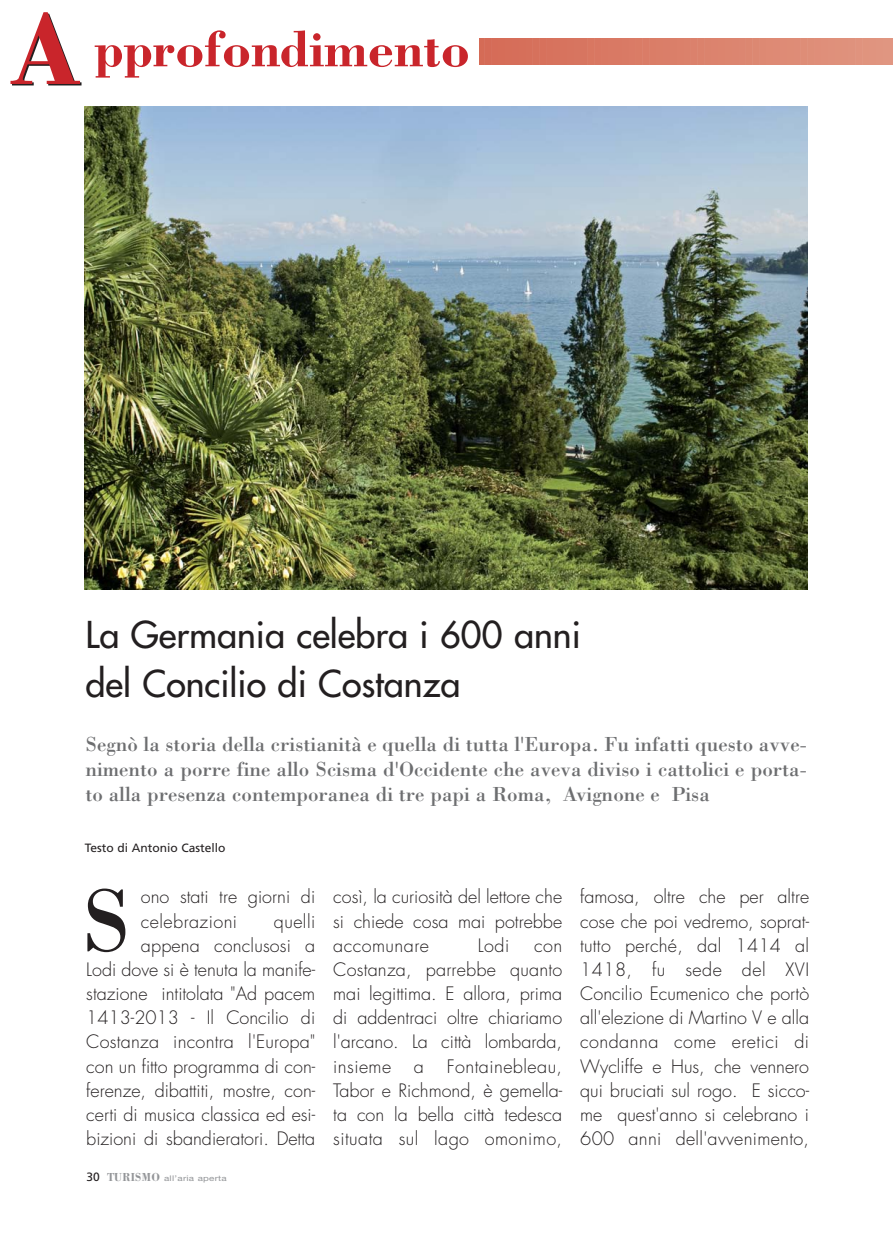
<style>
.page{position:relative;width:893px;height:1234px;background:#fff}
.page>*{position:absolute;margin:0;border:0;box-sizing:border-box;transform-origin:0 0}
.t1{font:91.05px "Bodoni";color:#231f20}
.t2{font:700 52.5px "Bodoni";color:#c9252b}
.t3{font:36px/49.1px "Futura";color:#231f20}
.t4{font:21px/25.2px "Bodoni";color:#6d6e70;text-align:justify}
.t5{font:300 18px/24.2px "Futura";color:#231f20;text-align:justify}
.t6{font:12px "Frutiger";color:#231f20}
.t7{font:7.8px "Helvetica Neue";letter-spacing:.03em;color:#939598;scale:1.25 1}
.s1{font-size:105px}
.s2{font-family:"Frutiger";font-size:12px;color:#231f20}
.s3{font-family:"Bodoni";font-weight:700;font-size:12px}
</style>
<div class="page">
<hr style="left:480px;top:38px;width:2px;height:26px;background:#d56b56">
<svg style="left:487px;top:38px;width:1px;height:26px"></svg>
<svg style="left:494px;top:38px;width:1px;height:26px"></svg>
<svg style="left:501px;top:38px;width:1px;height:26px"></svg>
<svg style="left:508px;top:38px;width:1px;height:26px"></svg>
<svg style="left:515px;top:38px;width:1px;height:26px"></svg>
<svg style="left:522px;top:38px;width:1px;height:26px"></svg>
<svg style="left:529px;top:38px;width:1px;height:26px"></svg>
<hr style="left:535px;top:38px;width:2px;height:26px;background:#d6715c">
<svg style="left:542px;top:38px;width:1px;height:26px"></svg>
<svg style="left:549px;top:38px;width:1px;height:26px"></svg>
<svg style="left:556px;top:38px;width:1px;height:26px"></svg>
<svg style="left:563px;top:38px;width:1px;height:26px"></svg>
<svg style="left:570px;top:38px;width:1px;height:26px"></svg>
<svg style="left:577px;top:38px;width:1px;height:26px"></svg>
<svg style="left:584px;top:38px;width:1px;height:26px"></svg>
<hr style="left:590px;top:38px;width:2px;height:26px;background:#d97761">
<svg style="left:597px;top:38px;width:1px;height:26px"></svg>
<svg style="left:604px;top:38px;width:1px;height:26px"></svg>
<svg style="left:611px;top:38px;width:1px;height:26px"></svg>
<svg style="left:618px;top:38px;width:1px;height:26px"></svg>
<svg style="left:625px;top:38px;width:1px;height:26px"></svg>
<svg style="left:632px;top:38px;width:1px;height:26px"></svg>
<hr style="left:638px;top:38px;width:2px;height:26px;background:#da7c66">
<svg style="left:645px;top:38px;width:1px;height:26px"></svg>
<svg style="left:652px;top:38px;width:1px;height:26px"></svg>
<svg style="left:659px;top:38px;width:1px;height:26px"></svg>
<svg style="left:666px;top:38px;width:1px;height:26px"></svg>
<svg style="left:673px;top:38px;width:1px;height:26px"></svg>
<svg style="left:680px;top:38px;width:1px;height:26px"></svg>
<svg style="left:687px;top:38px;width:1px;height:26px"></svg>
<hr style="left:693px;top:38px;width:2px;height:26px;background:#db816c">
<svg style="left:700px;top:38px;width:1px;height:26px"></svg>
<svg style="left:707px;top:38px;width:1px;height:26px"></svg>
<svg style="left:714px;top:38px;width:1px;height:26px"></svg>
<svg style="left:721px;top:38px;width:1px;height:26px"></svg>
<svg style="left:728px;top:38px;width:1px;height:26px"></svg>
<svg style="left:735px;top:38px;width:1px;height:26px"></svg>
<svg style="left:742px;top:38px;width:1px;height:26px"></svg>
<hr style="left:748px;top:38px;width:2px;height:26px;background:#dc8771">
<svg style="left:755px;top:38px;width:1px;height:26px"></svg>
<svg style="left:762px;top:38px;width:1px;height:26px"></svg>
<svg style="left:769px;top:38px;width:1px;height:26px"></svg>
<svg style="left:776px;top:38px;width:1px;height:26px"></svg>
<svg style="left:783px;top:38px;width:1px;height:26px"></svg>
<svg style="left:790px;top:38px;width:1px;height:26px"></svg>
<svg style="left:797px;top:38px;width:1px;height:26px"></svg>
<hr style="left:803px;top:38px;width:2px;height:26px;background:#de8d77">
<svg style="left:810px;top:38px;width:1px;height:26px"></svg>
<svg style="left:817px;top:38px;width:1px;height:26px"></svg>
<svg style="left:824px;top:38px;width:1px;height:26px"></svg>
<svg style="left:831px;top:38px;width:1px;height:26px"></svg>
<svg style="left:838px;top:38px;width:1px;height:26px"></svg>
<svg style="left:845px;top:38px;width:1px;height:26px"></svg>
<hr style="left:851px;top:38px;width:2px;height:26px;background:#df927d">
<svg style="left:858px;top:38px;width:1px;height:26px"></svg>
<svg style="left:865px;top:38px;width:1px;height:26px"></svg>
<svg style="left:872px;top:38px;width:1px;height:26px"></svg>
<svg style="left:879px;top:38px;width:1px;height:26px"></svg>
<svg style="left:886px;top:38px;width:7px;height:26px"></svg>
<img style="left:85px;top:107px;width:722px;height:482px">
<h2 class="t2" style="left:10px;top:28px;width:461px"><span class="s1">A</span> pprofondimento</h2>
<h3 class="t3" style="left:86px;top:611px;width:497px">La Germania celebra i 600 anni del Concilio di Costanza</h3>
<p class="t4" style="left:85px;top:732px;width:723px">Segnò la storia della cristianità e quella di tutta l'Europa. Fu infatti questo avve&shy;nimento a porre fine allo Scisma d'Occidente che aveva diviso i cattolici e porta&shy;to alla presenza contemporanea di tre papi a Roma, Avignone e Pisa</p>
<p class="t6" style="left:85px;top:842px;width:142px">Testo di Antonio Castello</p>
<h1 class="t1" style="left:81px;top:883px;width:52px">S</h1>
<p class="t5" style="left:141px;top:886px;width:176px">ono stati tre giorni di celebrazioni</p>
<p class="t5" style="left:86px;top:910px;width:230px;text-align:right">quelli<br>appena conclusosi a<br>Lodi dove si è tenuta la manife&shy;stazione intitolata "Ad pacem<br>1413-2013 - Il Concilio di<br>Costanza incontra l'Europa" con un fitto programma di con&shy;ferenze, dibattiti, mostre, con&shy;certi di musica classica ed esi&shy;bizioni di sbandieratori. Detta</p>
<p class="t7" style="left:86px;top:1174px;width:114px"><span class="s2">30</span> <span class="s3">TURISMO</span> all’aria aperta</p>
<p class="t5" style="left:333px;top:886px;width:230px">così, la curiosità del lettore che si chiede cosa mai potrebbe accomunare</p>
<p class="t5" style="left:478px;top:934px;width:33px">Lodi</p>
<p class="t5" style="left:333px;top:934px;width:230px;text-indent:201px">con Costanza, parrebbe quanto mai legittima. E allora, prima di addentraci oltre chiariamo l'arcano. La città lombarda, insieme</p>
<p class="t5" style="left:333px;top:1055px;width:230px;text-indent:113px">Fontainebleau, Tabor e Richmond, è gemella&shy;ta con la bella città tedesca situata sul lago omonimo,</p>
<p class="t5" style="left:414px;top:1055px;width:12px">a</p>
<p class="t5" style="left:580px;top:886px;width:230px">famosa, oltre che per altre cose che poi vedremo, soprat&shy;tutto perché, dal 1414 al 1418, fu sede del XVI Concilio Ecumenico che portò all'elezione di Martino V e alla condanna come eretici di Wycliffe e Hus, che vennero qui bruciati sul rogo. E sicco&shy;me quest'anno si celebrano i 600 anni dell'avvenimento,</p>
</div>
